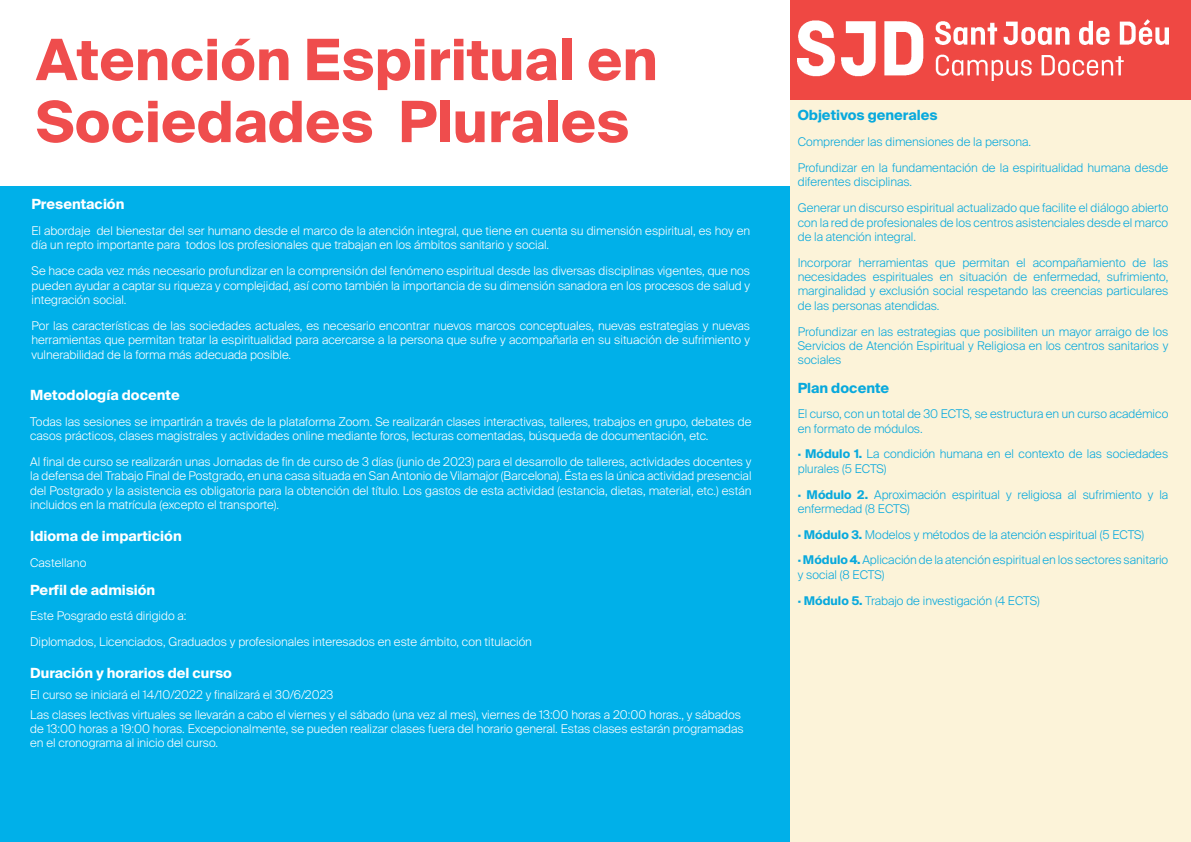
<style>
.page{position:relative;width:1191px;height:842px;background:#fff}
.page>*{position:absolute;margin:0;border:0;box-sizing:border-box;transform-origin:0 0}
.t1{font:700 57px/62px "Suisse Intl";color:#ef4d4d}
.t2{font:700 14px "Suisse Intl";color:#fff}
.t3{font:700 14px "Suisse Intl";color:#08a9dd}
.t4{font:300 12px/14.4px "Suisse Intl";color:#fff}
.t5{font:300 12px/14.4px "Suisse Intl";color:#08a9dd}
.s1{font-weight:700}
</style>
<div class="page">
<div style="left:0;top:187px;width:790px;height:655px;background:#00b0e9"></div>
<div style="left:790px;top:0;width:401px;height:101px;background:#ef4843"></div>
<div style="left:790px;top:101px;width:401px;height:741px;background:#fcf3d9"></div>
<img style="left:797px;top:20px;width:371px;height:61px">
<p class="t1" style="left:36px;top:29px;width:623px">Atención Espiritual en<br>Sociedades Plurales</p>
<p class="t2" style="left:32px;top:196px;width:94px">Presentación</p>
<p class="t4" style="left:32px;top:224px;width:720px">El abordaje del bienestar del ser humano desde el marco de la atención integral, que tiene en cuenta su dimensión espiritual, es hoy en día un repto importante para todos los profesionales que trabajan en los ámbitos sanitario y social.</p>
<p class="t4" style="left:32px;top:264px;width:720px;text-align:justify">Se hace cada vez más necesario profundizar en la comprensión del fenómeno espiritual desde las diversas disciplinas vigentes, que nos pueden ayudar a captar su riqueza y complejidad, así como también la importancia de su dimensión sanadora en los procesos de salud y integración social.</p>
<p class="t4" style="left:32px;top:318px;width:720px;text-align:justify">Por las características de las sociedades actuales, es necesario encontrar nuevos marcos conceptuales, nuevas estrategias y nuevas herramientas que permitan tratar la espiritualidad para acercarse a la persona que sufre y acompañarla en su situación de sufrimiento y vulnerabilidad de la forma más adecuada posible.</p>
<p class="t2" style="left:30px;top:387px;width:151px">Metodología docente</p>
<p class="t4" style="left:30px;top:414px;width:722px">Todas las sesiones se impartirán a través de la plataforma Zoom. Se realizarán clases interactivas, talleres, trabajos en grupo, debates de casos prácticos, clases magistrales y actividades online mediante foros, lecturas comentadas, búsqueda de documentación, etc.</p>
<p class="t4" style="left:30px;top:454px;width:723px;text-align:justify">Al final de curso se realizarán unas Jornadas de fin de curso de 3 días (junio de 2023) para el desarrollo de talleres, actividades docentes y la defensa del Trabajo Final de Postgrado, en una casa situada en San Antonio de Vilamajor (Barcelona). Ésta es la única actividad presencial del Postgrado y la asistencia es obligatoria para la obtención del título. Los gastos de esta actividad (estancia, dietas, material, etc.) están incluidos en la matrícula (excepto el transporte).</p>
<p class="t2" style="left:30px;top:528px;width:153px">Idioma de impartición</p>
<p class="t4" style="left:30px;top:555px;width:58px">Castellano</p>
<p class="t2" style="left:30px;top:582px;width:127px">Perfil de admisión</p>
<p class="t4" style="left:30px;top:609px;width:158px">Este Posgrado está dirigido a:</p>
<p class="t4" style="left:30px;top:635px;width:503px">Diplomados, Licenciados, Graduados y profesionales interesados en este ámbito, con titulación</p>
<p class="t2" style="left:30px;top:665px;width:203px">Duración y horarios del curso</p>
<p class="t4" style="left:30px;top:687px;width:305px">El curso se iniciará el 14/10/2022 y finalizará el 30/6/2023</p>
<p class="t4" style="left:30px;top:707px;width:715px">Las clases lectivas virtuales se llevarán a cabo el viernes y el sábado (una vez al mes), viernes de 13:00 horas a 20:00 horas., y sábados de 13:00 horas a 19:00 horas. Excepcionalmente, se pueden realizar clases fuera del horario general. Estas clases estarán programadas en el cronograma al inicio del curso.</p>
<p class="t3" style="left:797px;top:107px;width:141px">Objetivos generales</p>
<p class="t5" style="left:797px;top:135px;width:235px">Comprender las dimensiones de la persona.</p>
<p class="t5" style="left:797px;top:161px;width:372px">Profundizar en la fundamentación de la espiritualidad humana desde diferentes disciplinas.</p>
<p class="t5" style="left:797px;top:201px;width:372px;text-align:justify">Generar un discurso espiritual actualizado que facilite el diálogo abierto con la red de profesionales de los centros asistenciales desde el marco de la atención integral.</p>
<p class="t5" style="left:797px;top:255px;width:372px;text-align:justify">Incorporar herramientas que permitan el acompañamiento de las necesidades espirituales en situación de enfermedad, sufrimiento, marginalidad y exclusión social respetando las creencias particulares de las personas atendidas.</p>
<p class="t5" style="left:797px;top:324px;width:372px;text-align:justify">Profundizar en las estrategias que posibiliten un mayor arraigo de los Servicios de Atención Espiritual y Religiosa en los centros sanitarios y sociales</p>
<p class="t3" style="left:797px;top:379px;width:93px">Plan docente</p>
<p class="t5" style="left:797px;top:407px;width:372px">El curso, con un total de 30 ECTS, se estructura en un curso académico en formato de módulos.</p>
<p class="t5" style="left:797px;top:447px;width:372px"><span class="s1">· Módulo 1.</span> La condición humana en el contexto de las sociedades plurales (5 ECTS)</p>
<p class="t5" style="left:797px;top:487px;width:372px"><span class="s1">· Módulo 2.</span> Aproximación espiritual y religiosa al sufrimiento y la enfermedad (8 ECTS)</p>
<p class="t5" style="left:797px;top:527px;width:348px"><span class="s1">· Módulo 3.</span> Modelos y métodos de la atención espiritual (5 ECTS)</p>
<p class="t5" style="left:797px;top:553px;width:372px"><span class="s1">· Módulo 4.</span> Aplicación de la atención espiritual en los sectores sanitario y social (8 ECTS)</p>
<p class="t5" style="left:797px;top:593px;width:243px"><span class="s1">· Módulo 5.</span> Trabajo de investigación (4 ECTS)</p>
</div>
